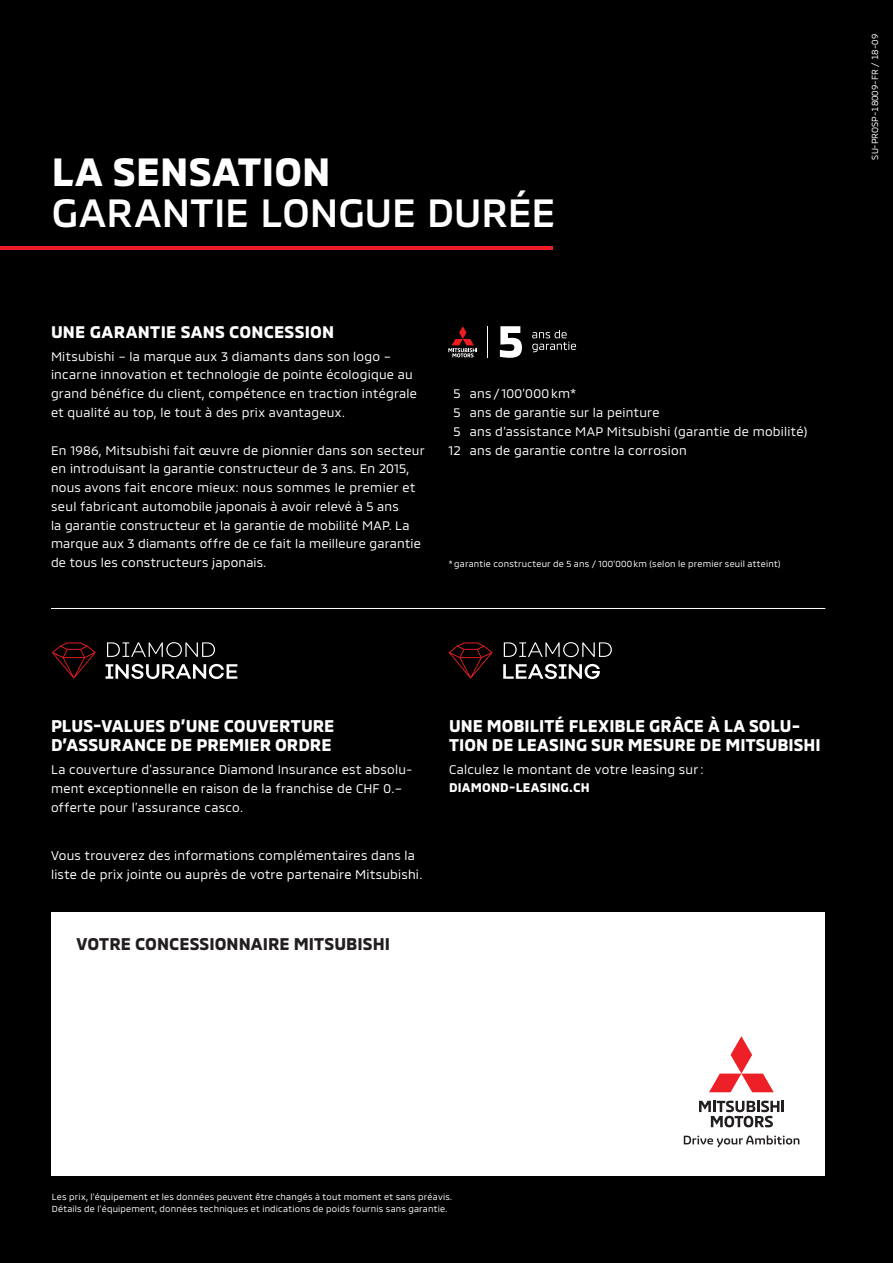
<style>
.page{position:relative;width:893px;height:1263px;background:#000}
.page>*{position:absolute;margin:0;border:0;box-sizing:border-box;transform-origin:0 0}
.t1{font:500 40.5px "MMC";letter-spacing:.005em;color:#fff}
.t2{font:700 40.5px "MMC";letter-spacing:.005em;color:#fff}
.t3{font:700 17.25px/19.5px "MMCOFFICE";color:#fff}
.t4{font:700 17.25px "MMCOFFICE";color:#231f20}
.t5{font:700 17.25px "MMC";letter-spacing:.01em;color:#fff}
.t6{font:12.75px/18.8px "MMC";letter-spacing:.02em;color:#fff}
.t7{font:12.75px/18.8px "MMCOFFICE";letter-spacing:.02em;color:#fff}
.t8{font:700 12.75px "MMCOFFICE";letter-spacing:.015em;color:#fff}
.t9{font:9px/12px "MMC";letter-spacing:.025em;color:#fff}
.t10{font:9px "MMCOFFICE";color:#fff}
</style>
<div class="page">
<div style="left:51px;top:912px;width:774px;height:263px;background:#fff"></div>
<svg style="left:699px;top:1100px;width:85px;height:27px"></svg>
<svg style="left:709px;top:1036px;width:65px;height:56px"></svg>
<svg style="left:684px;top:1135px;width:115px;height:12px"></svg>
<hr style="left:51px;top:608px;width:774px;height:1px;background:#fff">
<svg style="left:107px;top:642px;width:108px;height:15px"></svg>
<svg style="left:106px;top:664px;width:131px;height:15px"></svg>
<svg style="left:52px;top:642px;width:44px;height:37px"></svg>
<svg style="left:504px;top:642px;width:108px;height:15px"></svg>
<svg style="left:503px;top:664px;width:97px;height:15px"></svg>
<svg style="left:449px;top:642px;width:44px;height:37px"></svg>
<hr style="left:0;top:246px;width:553px;height:4px;background:#ee1d23">
<svg style="left:500px;top:326px;width:22px;height:32px"></svg>
<svg style="left:532px;top:330px;width:44px;height:22px"></svg>
<hr style="left:487px;top:326px;width:1px;height:31px;background:#fff">
<svg style="left:448px;top:326px;width:29px;height:31px"></svg>
<h1 class="t2" style="left:52px;top:140px;width:280px">LA SENSATION</h1>
<h1 class="t1" style="left:52px;top:180px;width:505px">GARANTIE LONGUE DURÉE</h1>
<h2 class="t5" style="left:51px;top:318px;width:285px">UNE GARANTIE SANS CONCESSION</h2>
<p class="t6" style="left:51px;top:345px;width:368px">Mitsubishi – la marque aux 3 diamants dans son logo – incarne innovation et technologie de pointe écologique au grand bénéfice du client, compétence en traction intégrale et qualité au top, le tout à des prix avantageux.</p>
<p class="t6" style="left:51px;top:439px;width:375px">En 1986, Mitsubishi fait œuvre de pionnier dans son secteur en introduisant la garantie constructeur de 3 ans. En 2015, nous avons fait encore mieux: nous sommes le premier et seul fabricant automobile japonais à avoir relevé à 5 ans<br>la garantie constructeur et la garantie de mobilité MAP. La marque aux 3 diamants offre de ce fait la meilleure garantie de tous les constructeurs japonais.</p>
<p class="t6" style="left:453px;top:383px;width:125px">5 ans / 100’000km*</p>
<p class="t6" style="left:453px;top:402px;width:208px">5 ans de garantie sur la peinture</p>
<p class="t6" style="left:453px;top:420px;width:355px">5 ans d’assistance MAP Mitsubishi (garantie de mobilité)</p>
<p class="t6" style="left:449px;top:439px;width:240px">12 ans de garantie contre la corrosion</p>
<p class="t9" style="left:449px;top:557px;width:334px">*garantie constructeur de 5 ans / 100’000km (selon le premier seuil atteint)</p>
<p class="t10" style="left:868px;top:160px;width:127px;rotate:-90deg">SU-PROSP-18009-FR / 18-09</p>
<h2 class="t3" style="left:51px;top:714px;width:285px">PLUS-VALUES D’UNE COUVERTURE<br>D’ASSURANCE DE PREMIER ORDRE</h2>
<p class="t7" style="left:51px;top:759px;width:363px">La couverture d’assurance Diamond Insurance est absolu&shy;ment exceptionnelle en raison de la franchise de CHF 0.– offerte pour l’assurance casco.</p>
<p class="t7" style="left:51px;top:845px;width:373px">Vous trouverez des informations complémentaires dans la liste de prix jointe ou auprès de votre partenaire Mitsubishi.</p>
<h2 class="t4" style="left:77px;top:930px;width:315px">VOTRE CONCESSIONNAIRE MITSUBISHI</h2>
<h2 class="t3" style="left:449px;top:714px;width:373px">UNE MOBILITÉ FLEXIBLE GRÂCE À LA SOLU-<br>TION DE LEASING SUR MESURE DE MITSUBISHI</h2>
<p class="t7" style="left:449px;top:759px;width:256px">Calculez le montant de votre leasing sur:</p>
<p class="t8" style="left:449px;top:778px;width:142px">DIAMOND-LEASING.CH</p>
<p class="t9" style="left:52px;top:1190px;width:402px">Les prix, l’équipement et les données peuvent être changés à tout moment et sans préavis.<br>Détails de l’équipement, données techniques et indications de poids fournis sans garantie.</p>
</div>
